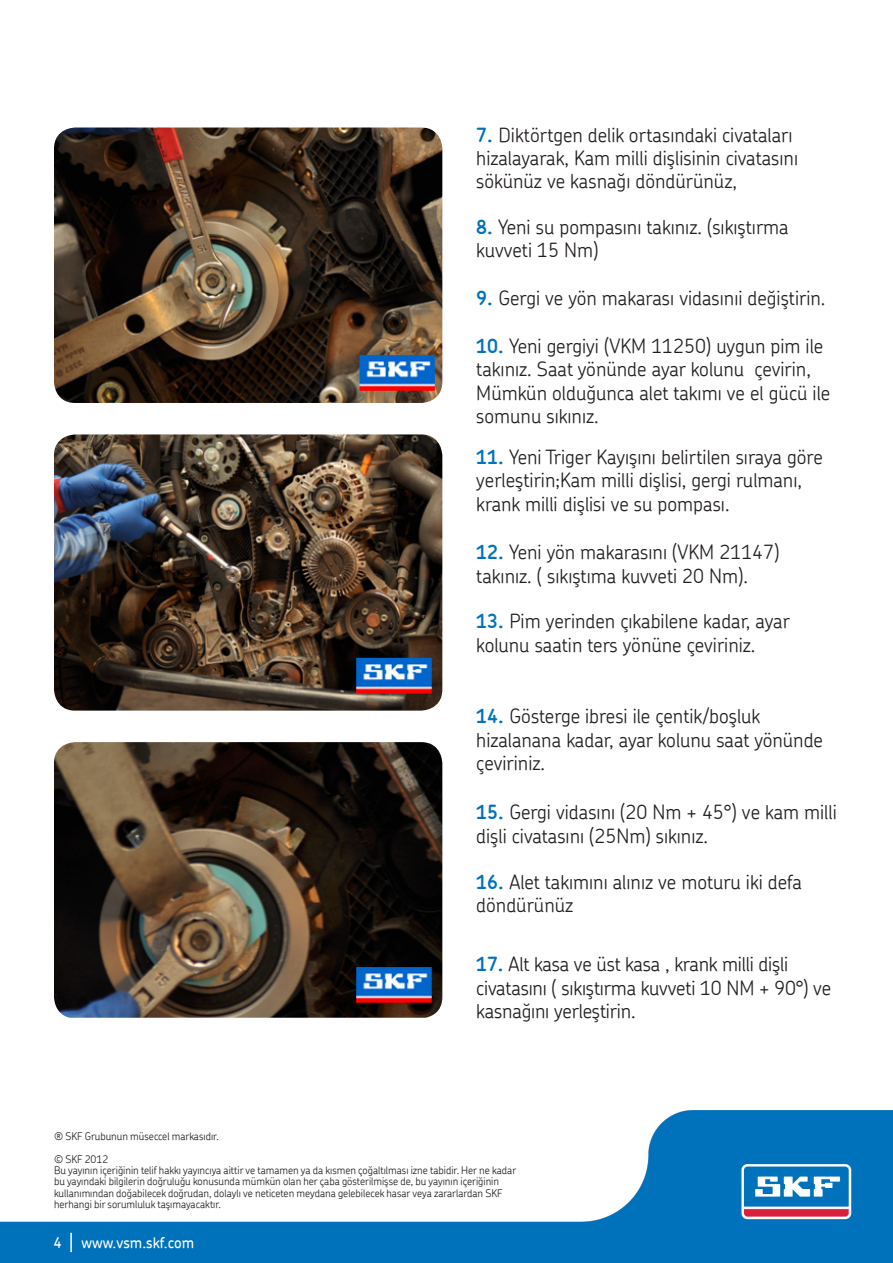
<style>
.page{position:relative;width:893px;height:1263px;background:#fff}
.page>*{position:absolute;margin:0;border:0;box-sizing:border-box;transform-origin:0 0}
.t1{font:300 19.5px/23.4px "SKF Chevin";color:#231f20}
.t2{font:500 15px "SKF Chevin";color:#fff}
._91_99_-_Disclaimer{font:300 10.5px "SKF Chevin";color:#231f20}
.s1{font-weight:600;color:#0072bc}
</style>
<div class="page">
<img style="left:54px;top:128px;width:388px;height:275px">
<img style="left:54px;top:434px;width:388px;height:277px">
<img style="left:54px;top:742px;width:388px;height:276px">
<img style="left:0;top:1110px;width:893px;height:153px">
<svg style="left:70px;top:1233px;width:2px;height:19px"></svg>
<p class="t1" style="left:476px;top:122px;width:323px"><span class="s1">7.</span> Diktörtgen delik ortasındaki civataları hizalayarak, Kam milli dişlisinin civatasını sökünüz ve kasnağı döndürünüz,</p>
<p class="t1" style="left:476px;top:215px;width:314px"><span class="s1">8.</span> Yeni su pompasını takınız. (sıkıştırma kuvveti 15 Nm)</p>
<p class="t1" style="left:476px;top:286px;width:351px"><span class="s1">9.</span> Gergi ve yön makarası vidasınıi değiştirin.</p>
<p class="t1" style="left:476px;top:334px;width:355px"><span class="s1">10.</span> Yeni gergiyi (VKM 11250) uygun pim ile takınız. Saat yönünde ayar kolunu çevirin, Mümkün olduğunca alet takımı ve el gücü ile somunu sıkınız.</p>
<p class="t1" style="left:476px;top:445px;width:348px"><span class="s1">11.</span> Yeni Triger Kayışını belirtilen sıraya göre yerleştirin;Kam milli dişlisi, gergi rulmanı, krank milli dişlisi ve su pompası.</p>
<p class="t1" style="left:476px;top:540px;width:305px"><span class="s1">12.</span> Yeni yön makarasını (VKM 21147) takınız. ( sıkıştıma kuvveti 20 Nm).</p>
<p class="t1" style="left:476px;top:609px;width:315px"><span class="s1">13.</span> Pim yerinden çıkabilene kadar, ayar kolunu saatin ters yönüne çeviriniz.</p>
<p class="t1" style="left:476px;top:704px;width:348px"><span class="s1">14.</span> Gösterge ibresi ile çentik/boşluk hizalanana kadar, ayar kolunu saat yönünde çeviriniz.</p>
<p class="t1" style="left:476px;top:800px;width:362px"><span class="s1">15.</span> Gergi vidasını (20 Nm + 45°) ve kam milli dişli civatasını (25Nm) sıkınız.</p>
<p class="t1" style="left:476px;top:870px;width:327px"><span class="s1">16.</span> Alet takımını alınız ve moturu iki defa döndürünüz</p>
<p class="t1" style="left:476px;top:952px;width:356px"><span class="s1">17.</span> Alt kasa ve üst kasa , krank milli dişli civatasını ( sıkıştırma kuvveti 10 NM + 90°) ve kasnağını yerleştirin.</p>
<p class="_91_99_-_Disclaimer" style="left:54px;top:1130px;width:166px">® SKF Grubunun müseccel markasıdır.</p>
<p class="_91_99_-_Disclaimer" style="left:54px;top:1152px;width:56px">© SKF 2012</p>
<p class="_91_99_-_Disclaimer" style="left:54px;top:1164px;width:464px">Bu yayının içeriğinin telif hakkı yayıncıya aittir ve tamamen ya da kısmen çoğaltılması izne tabidir. Her ne kadar</p>
<p class="_91_99_-_Disclaimer" style="left:54px;top:1175px;width:447px">bu yayındaki bilgilerin doğruluğu konusunda mümkün olan her çaba gösterilmişse de, bu yayının içeriğinin</p>
<p class="_91_99_-_Disclaimer" style="left:54px;top:1186px;width:450px">kullanımından doğabilecek doğrudan, dolaylı ve neticeten meydana gelebilecek hasar veya zararlardan SKF</p>
<p class="_91_99_-_Disclaimer" style="left:54px;top:1197px;width:169px">herhangi bir sorumluluk taşımayacaktır.</p>
<p class="t2" style="left:53px;top:1232px;width:142px">4 www.vsm.skf.com</p>
</div>
